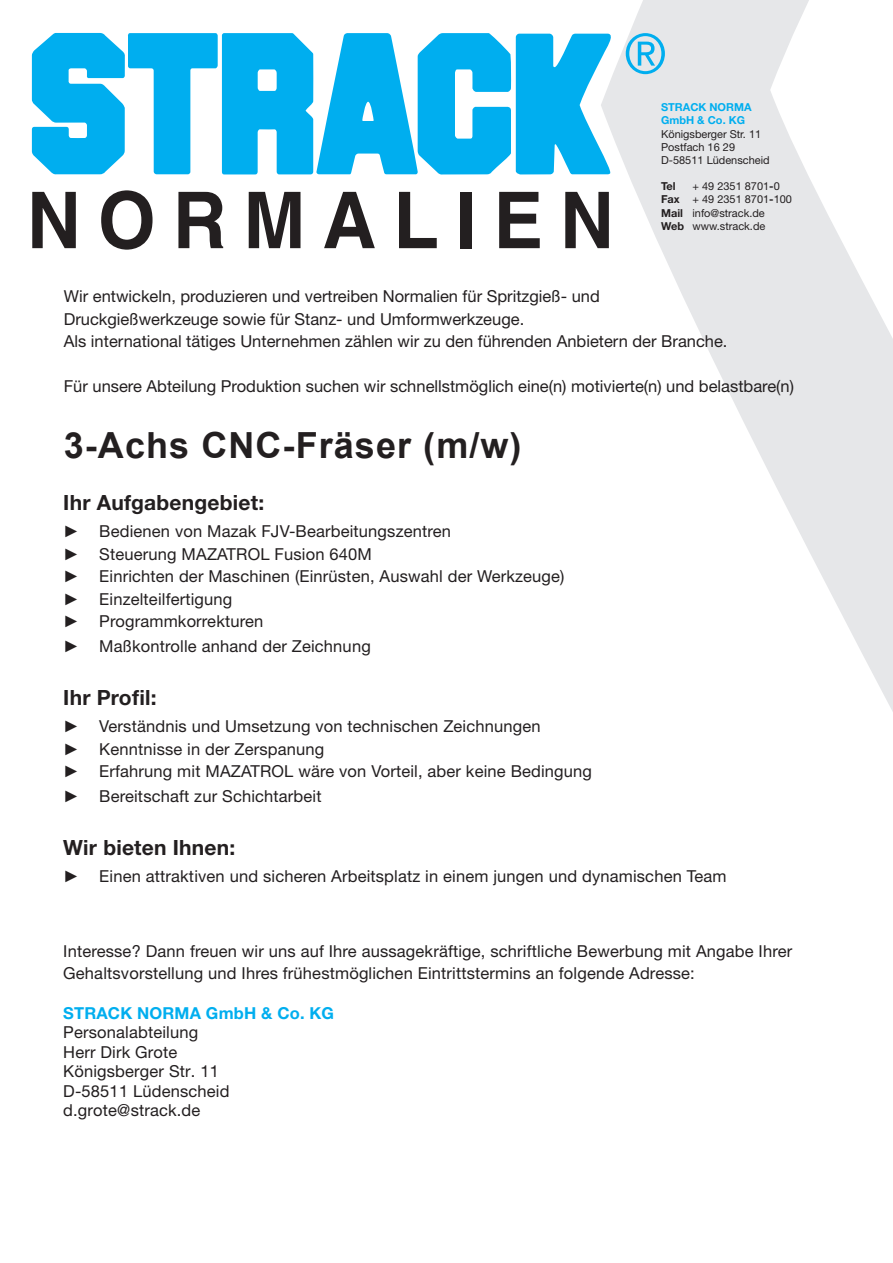
<style>
.page{position:relative;width:893px;height:1263px;background:#fff}
.page>*{position:absolute;margin:0;border:0;box-sizing:border-box;transform-origin:0 0}
.t1{font:700 36px "Arial";letter-spacing:.03em;color:#231f20}
.t2{font:700 21px "Helvetica Neue LT Std";letter-spacing:.01em;color:#231f20}
.t3{font:16.5px/22.5px "Helvetica Neue LT Std";letter-spacing:.01em;color:#231f20}
.t4{font:700 16.5px "Helvetica Neue LT Std";letter-spacing:.01em;color:#00aeef}
.t5{font:10.95px/13.2px "Helvetica Neue LT Std";color:#231f20}
.t6{font:700 10.95px "Helvetica Neue LT Std";color:#00aeef}
.t7{font:700 10.95px "Helvetica Neue LT Std";color:#231f20}
.s1{font-weight:700}
.s2{font-family:"Arial"}
</style>
<div class="page">
<svg style="left:601px;top:0;width:292px;height:712px"></svg>
<svg style="left:770px;top:0;width:123px;height:385px"></svg>
<svg style="left:32px;top:192px;width:44px;height:56px"></svg>
<svg style="left:101px;top:190px;width:52px;height:60px"></svg>
<svg style="left:178px;top:192px;width:45px;height:56px"></svg>
<svg style="left:249px;top:192px;width:51px;height:56px"></svg>
<svg style="left:324px;top:192px;width:51px;height:56px"></svg>
<svg style="left:399px;top:192px;width:38px;height:56px"></svg>
<div style="left:461px;top:192px;width:11px;height:56px;background:#231f20"></div>
<svg style="left:499px;top:192px;width:41px;height:56px"></svg>
<svg style="left:565px;top:192px;width:44px;height:56px"></svg>
<svg style="left:626px;top:33px;width:39px;height:41px;background:#90d1eb"></svg>
<svg style="left:32px;top:33px;width:584px;height:142px"></svg>
<p class="t6" style="left:661px;top:100px;width:92px">STRACK NORMA</p>
<p class="t6" style="left:661px;top:114px;width:85px">GmbH &amp; Co. KG</p>
<p class="t5" style="left:661px;top:127px;width:102px">Königsberger Str. 11</p>
<p class="t5" style="left:661px;top:140px;width:76px">Postfach 16 29</p>
<p class="t5" style="left:661px;top:153px;width:110px">D-58511 Lüdenscheid</p>
<p class="t7" style="left:661px;top:179px;width:16px">Tel</p>
<p class="t5" style="left:661px;top:180px;width:132px;text-indent:31px">+ 49 2351 8701<span class="s1">-</span>0<br><span class="s1">Fax</span> + 49 2351 8701<span class="s1">-</span>100<br><span class="s1">Mail</span> info@strack.de</p>
<p class="t5" style="left:661px;top:219px;width:106px"><span class="s1">Web</span> www.strack.de</p>
<p class="t3" style="left:64px;top:285px;width:537px">Wir entwickeln, produzieren und vertreiben Normalien für Spritzgieß- und</p>
<p class="t3" style="left:64px;top:307px;width:462px">Druckgießwerkzeuge sowie für Stanz- und Umformwerkzeuge.</p>
<p class="t3" style="left:64px;top:330px;width:665px">Als international tätiges Unternehmen zählen wir zu den führenden Anbietern der Branche.</p>
<p class="t3" style="left:64px;top:375px;width:732px">Für unsere Abteilung Produktion suchen wir schnellstmöglich eine(n) motivierte(n) und belastbare(n)</p>
<p class="t1" style="left:64px;top:421px;width:459px">3-Achs CNC-Fräser (m/w)</p>
<p class="t2" style="left:63px;top:490px;width:202px">Ihr Aufgabengebiet:</p>
<p class="t3" style="left:63px;top:520px;width:389px"><span class="s2">►</span> Bedienen von Mazak FJV-Bearbeitungszentren</p>
<p class="t3" style="left:63px;top:542px;width:310px"><span class="s2">►</span> Steuerung MAZATROL Fusion 640M</p>
<p class="t3" style="left:63px;top:565px;width:503px"><span class="s2">►</span> Einrichten der Maschinen (Einrüsten, Auswahl der Werkzeuge)</p>
<p class="t3" style="left:63px;top:587px;width:171px"><span class="s2">►</span> Einzelteilfertigung</p>
<p class="t3" style="left:63px;top:610px;width:202px"><span class="s2">►</span> Programmkorrekturen</p>
<p class="t3" style="left:63px;top:635px;width:309px"><span class="s2">►</span> Maßkontrolle anhand der Zeichnung</p>
<p class="t2" style="left:63px;top:685px;width:95px">Ihr Profil:</p>
<p class="t3" style="left:63px;top:715px;width:479px"><span class="s2">►</span> Verständnis und Umsetzung von technischen Zeichnungen</p>
<p class="t3" style="left:63px;top:737px;width:263px"><span class="s2">►</span> Kenntnisse in der Zerspanung</p>
<p class="t3" style="left:63px;top:760px;width:530px"><span class="s2">►</span> Erfahrung mit MAZATROL wäre von Vorteil, aber keine Bedingung</p>
<p class="t3" style="left:63px;top:785px;width:260px"><span class="s2">►</span> Bereitschaft zur Schichtarbeit</p>
<p class="t2" style="left:63px;top:835px;width:174px">Wir bieten Ihnen:</p>
<p class="t3" style="left:63px;top:865px;width:665px"><span class="s2">►</span> Einen attraktiven und sicheren Arbeitsplatz in einem jungen und dynamischen Team</p>
<p class="t3" style="left:63px;top:939px;width:730px">Interesse? Dann freuen wir uns auf Ihre aussagekräftige, schriftliche Bewerbung mit Angabe Ihrer<br>Gehaltsvorstellung und Ihres frühestmöglichen Eintrittstermins an folgende Adresse:</p>
<p class="t4" style="left:63px;top:1003px;width:272px">STRACK NORMA GmbH &amp; Co. KG</p>
<p class="t3" style="left:63px;top:1021px;width:136px">Personalabteilung</p>
<p class="t3" style="left:63px;top:1040px;width:116px">Herr Dirk Grote</p>
<p class="t3" style="left:63px;top:1060px;width:157px">Königsberger Str. 11</p>
<p class="t3" style="left:63px;top:1079px;width:168px">D-58511 Lüdenscheid</p>
<p class="t3" style="left:63px;top:1099px;width:139px">d.grote@strack.de</p>
</div>
